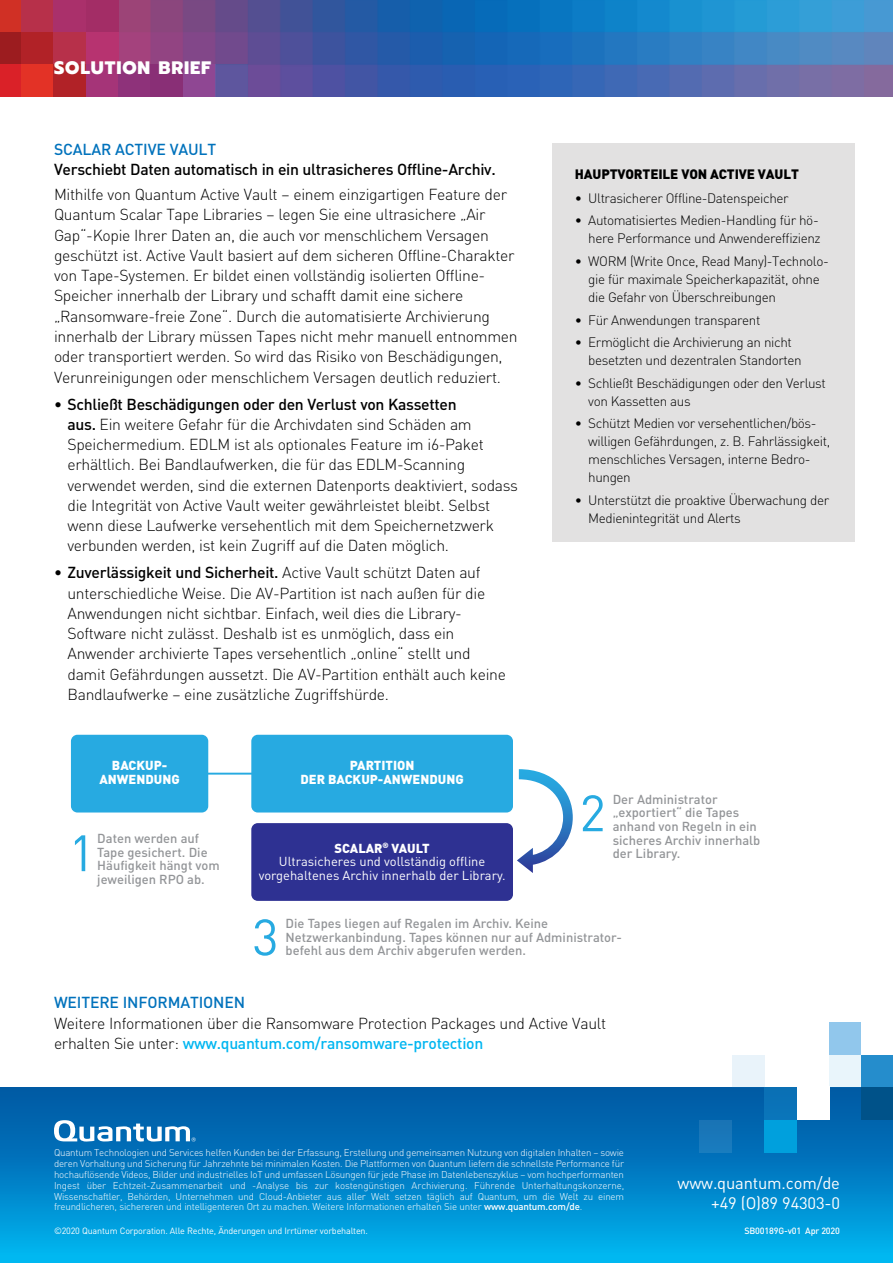
<style>
.page{position:relative;width:893px;height:1263px;background:#fff}
.page>*{position:absolute;margin:0;border:0;box-sizing:border-box;transform-origin:0 0}
.t1{font:50.25px "DIN Pro";color:#27aae1}
.t2{font:800 18px "Prompt";letter-spacing:.05em;color:#fff}
.t3{font:16.5px/19.8px "DIN Pro";letter-spacing:-.01em;color:#fff;text-align:right}
.t4{font:300 15.75px/20.2px "DIN Pro";letter-spacing:-.02em;color:#000}
.t5{font:500 15.75px "DIN Pro";letter-spacing:-.02em;color:#000}
.t6{font:500 15.75px "DIN Pro";letter-spacing:-.01em;color:#0072bc}
.t7{font:300 13.5px/18px "DIN Pro";letter-spacing:-.03em;color:#000}
.t8{font:900 13.5px "DIN Pro";letter-spacing:-.01em;color:#000}
.t9{font:500 12.9px/13.5px "DIN Pro";color:#939598}
.t10{font:12.9px/13.5px "DIN Pro";color:#fff;text-align:center}
.t11{font:900 12.9px/13.5px "DIN Pro";color:#fff;text-align:center}
.t12{font:300 9.75px/10.8px "DIN Pro";letter-spacing:-.02em;color:#fff;text-align:justify}
.t13{font:9px "DIN Pro";letter-spacing:-.02em;color:#fff}
.t14{font:500 9px "DIN Pro";letter-spacing:-.02em;color:#fff}
.s1{font-weight:500}
.s2{font-weight:900}
.s3{font-weight:500;color:#00b6f1}
</style>
<div class="page">
<div style="left:553px;top:143px;width:302px;height:398px;background:#e2e1e1"></div>
<div style="left:0;top:1087px;width:893px;height:176px;background:linear-gradient(to bottom,#00509d,#00b4ef)"></div>
<div style="left:829px;top:1023px;width:33px;height:32px;background:#91c7ec"></div>
<div style="left:829px;top:1055px;width:33px;height:32px;background:#e9f5fb"></div>
<div style="left:862px;top:1055px;width:31px;height:32px;background:#258dcc"></div>
<div style="left:862px;top:1087px;width:31px;height:33px;background:#005289"></div>
<div style="left:797px;top:1086px;width:32px;height:34px;background:#fff"></div>
<div style="left:764px;top:1087px;width:33px;height:33px;background:#0a72b7"></div>
<div style="left:732px;top:1055px;width:32px;height:32px;background:#e9f3fa"></div>
<div style="left:700px;top:1120px;width:32px;height:32px;background:#1977ba"></div>
<div style="left:764px;top:1120px;width:33px;height:32px;background:#00a0dd"></div>
<svg style="left:54px;top:1120px;width:142px;height:21px"></svg>
<img style="left:118px;top:0;width:775px;height:97px">
<div style="left:0;top:0;width:21px;height:32px;background:#d03025"></div>
<div style="left:21px;top:0;width:33px;height:32px;background:#b7304a"></div>
<div style="left:54px;top:0;width:32px;height:32px;background:#aa306b"></div>
<div style="left:86px;top:0;width:32px;height:32px;background:#a32d66"></div>
<div style="left:0;top:32px;width:21px;height:33px;background:#9c1c1f"></div>
<div style="left:21px;top:32px;width:33px;height:33px;background:#b12227"></div>
<div style="left:54px;top:32px;width:32px;height:33px;background:#b7304a"></div>
<div style="left:86px;top:32px;width:32px;height:33px;background:#b73370"></div>
<div style="left:0;top:65px;width:21px;height:32px;background:#da2128"></div>
<div style="left:21px;top:65px;width:33px;height:32px;background:#e33226"></div>
<div style="left:54px;top:65px;width:32px;height:32px;background:#b12227"></div>
<div style="left:86px;top:65px;width:32px;height:32px;background:#a53478"></div>
<div style="left:118px;top:65px;width:33px;height:32px;background:#8e327a"></div>
<div style="left:151px;top:65px;width:32px;height:32px;background:#892f76"></div>
<div style="left:183px;top:65px;width:33px;height:32px;background:#8f4793"></div>
<div style="left:216px;top:65px;width:32px;height:32px;background:#5e569e"></div>
<div style="left:251px;top:735px;width:262px;height:77px;background:#27aae1;border-radius:6px"></div>
<div style="left:71px;top:735px;width:137px;height:77px;background:#27aae1;border-radius:6px"></div>
<div style="left:251px;top:823px;width:262px;height:78px;background:#2e3192;border-radius:6px"></div>
<svg style="left:517px;top:769px;width:56px;height:104px"></svg>
<hr style="left:200px;top:773px;width:58px;height:2px;background:#27aae1">
<p class="t2" style="left:54px;top:54px;width:159px">SOLUTION BRIEF</p>
<p class="t6" style="left:54px;top:137px;width:164px">SCALAR ACTIVE VAULT</p>
<p class="t5" style="left:54px;top:157px;width:443px">Verschiebt Daten automatisch in ein ultrasicheres Offline-Archiv.</p>
<p class="t4" style="left:54px;top:183px;width:465px">Mithilfe von Quantum Active Vault – einem einzigartigen Feature der Quantum Scalar Tape Libraries – legen Sie eine ultrasichere „Air Gap“-Kopie Ihrer Daten an, die auch vor menschlichem Versagen geschützt ist. Active Vault basiert auf dem sicheren Offline-Charakter von Tape-Systemen. Er bildet einen vollständig isolierten Offline-Speicher innerhalb der Library und schafft damit eine sichere „Ransomware-freie Zone“. Durch die automatisierte Archivierung innerhalb der Library müssen Tapes nicht mehr manuell entnommen oder transportiert werden. So wird das Risiko von Beschädigungen, Verunreinigungen oder menschlichem Versagen deutlich reduziert.</p>
<p class="t4" style="left:67px;top:392px;width:452px;text-indent:-13px"><span class="s1">• Schließt Beschädigungen oder den Verlust von Kassetten<br>aus.</span> Ein weitere Gefahr für die Archivdaten sind Schäden am Speichermedium. EDLM ist als optionales Feature im i6-Paket erhältlich. Bei Bandlaufwerken, die für das EDLM-Scanning verwendet werden, sind die externen Datenports deaktiviert, sodass die Integrität von Active Vault weiter gewährleistet bleibt. Selbst wenn diese Laufwerke versehentlich mit dem Speichernetzwerk verbunden werden, ist kein Zugriff auf die Daten möglich.</p>
<p class="t4" style="left:67px;top:561px;width:440px;text-indent:-13px"><span class="s1">• Zuverlässigkeit und Sicherheit.</span> Active Vault schützt Daten auf unterschiedliche Weise. Die AV-Partition ist nach außen für die Anwendungen nicht sichtbar. Einfach, weil dies die Library-Software nicht zulässt. Deshalb ist es unmöglich, dass ein Anwender archivierte Tapes versehentlich „online“ stellt und damit Gefährdungen aussetzt. Die AV-Partition enthält auch keine Bandlaufwerke – eine zusätzliche Zugriffshürde.</p>
<p class="t11" style="left:99px;top:757px;width:82px">BACKUP-<br>ANWENDUNG</p>
<p class="t11" style="left:301px;top:757px;width:165px">PARTITION<br>DER BACKUP-ANWENDUNG</p>
<h1 class="t1" style="left:69px;top:813px;width:28px">1</h1>
<p class="t9" style="left:97px;top:830px;width:124px">Daten werden auf<br>Tape gesichert. Die<br>Häufigkeit hängt vom</p>
<p class="t9" style="left:97px;top:871px;width:109px">jeweiligen RPO ab.</p>
<p class="t10" style="left:259px;top:840px;width:248px"><span class="s2">SCALAR</span><sup>®</sup> <span class="s2">VAULT<br></span>Ultrasicheres und vollständig offline vorgehaltenes Archiv innerhalb der Library.</p>
<p class="t8" style="left:575px;top:162px;width:226px">HAUPTVORTEILE VON ACTIVE VAULT</p>
<p class="t7" style="left:575px;top:188px;width:215px">• Ultrasicherer Offline-Datenspeicher</p>
<p class="t7" style="left:575px;top:210px;width:247px;text-align:right">• Automatisiertes Medien-Handling für hö&shy;here Performance und Anwendereffizienz</p>
<p class="t7" style="left:588px;top:251px;width:242px;text-indent:-14px">• WORM (Write Once, Read Many)-Technolo&shy;gie für maximale Speicherkapazität, ohne die Gefahr von Überschreibungen</p>
<p class="t7" style="left:575px;top:310px;width:187px">• Für Anwendungen transparent</p>
<p class="t7" style="left:588px;top:332px;width:215px;text-indent:-14px">• Ermöglicht die Archivierung an nicht besetzten und dezentralen Standorten</p>
<p class="t7" style="left:588px;top:373px;width:239px;text-indent:-14px">• Schließt Beschädigungen oder den Verlust von Kassetten aus</p>
<p class="t7" style="left:588px;top:413px;width:243px;text-indent:-14px">• Schützt Medien vor versehentlichen/bös&shy;willigen Gefährdungen, z. B. Fahrlässigkeit, menschliches Versagen, interne Bedro&shy;hungen</p>
<p class="t7" style="left:588px;top:490px;width:242px;text-indent:-14px">• Unterstützt die proaktive Überwachung der<br>Medienintegrität und Alerts</p>
<h1 class="t1" style="left:579px;top:773px;width:28px">2</h1>
<p class="t9" style="left:613px;top:791px;width:149px">Der Administrator „exportiert“ die Tapes anhand von Regeln in ein sicheres Archiv innerhalb der Library.</p>
<h1 class="t1" style="left:252px;top:898px;width:28px">3</h1>
<p class="t9" style="left:286px;top:915px;width:338px">Die Tapes liegen auf Regalen im Archiv. Keine<br>Netzwerkanbindung. Tapes können nur auf Administrator-</p>
<p class="t9" style="left:286px;top:942px;width:242px">befehl aus dem Archiv abgerufen werden.</p>
<p class="t6" style="left:54px;top:990px;width:193px">WEITERE INFORMATIONEN</p>
<p class="t4" style="left:54px;top:1011px;width:554px">Weitere Informationen über die Ransomware Protection Packages und Active Vault erhalten Sie unter: <span class="s3">www.quantum.com/ransomware-protection</span></p>
<p class="t12" style="left:54px;top:1146px;width:572px">Quantum Technologien und Services helfen Kunden bei der Erfassung, Erstellung und gemeinsamen Nutzung von digitalen Inhalten – sowie deren Vorhaltung und Sicherung für Jahrzehnte bei minimalen Kosten. Die Plattformen von Quantum liefern die schnellste Performance für hochauflösende Videos, Bilder und industrielles IoT und umfassen Lösungen für jede Phase im Datenlebenszyklus – vom hochperformanten Ingest über Echtzeit-Zusammenarbeit und -Analyse bis zur kostengünstigen Archivierung. Führende Unterhaltungskonzerne, Wissenschaftler, Behörden, Unternehmen und Cloud-Anbieter aus aller Welt setzen täglich auf Quantum, um die Welt zu einem freundlicheren, sichereren und intelligenteren Ort zu machen. Weitere Informationen erhalten Sie unter <span class="s1">www.quantum.com/de</span>.</p>
<p class="t13" style="left:54px;top:1223px;width:315px">©2020 Quantum Corporation. Alle Rechte, Änderungen und Irrtümer vorbehalten.</p>
<p class="t14" style="left:744px;top:1223px;width:97px">SB00189G-v01 Apr 2020</p>
<p class="t3" style="left:678px;top:1172px;width:164px">www.quantum.com/de +49 (O)89 94303-0</p>
</div>
